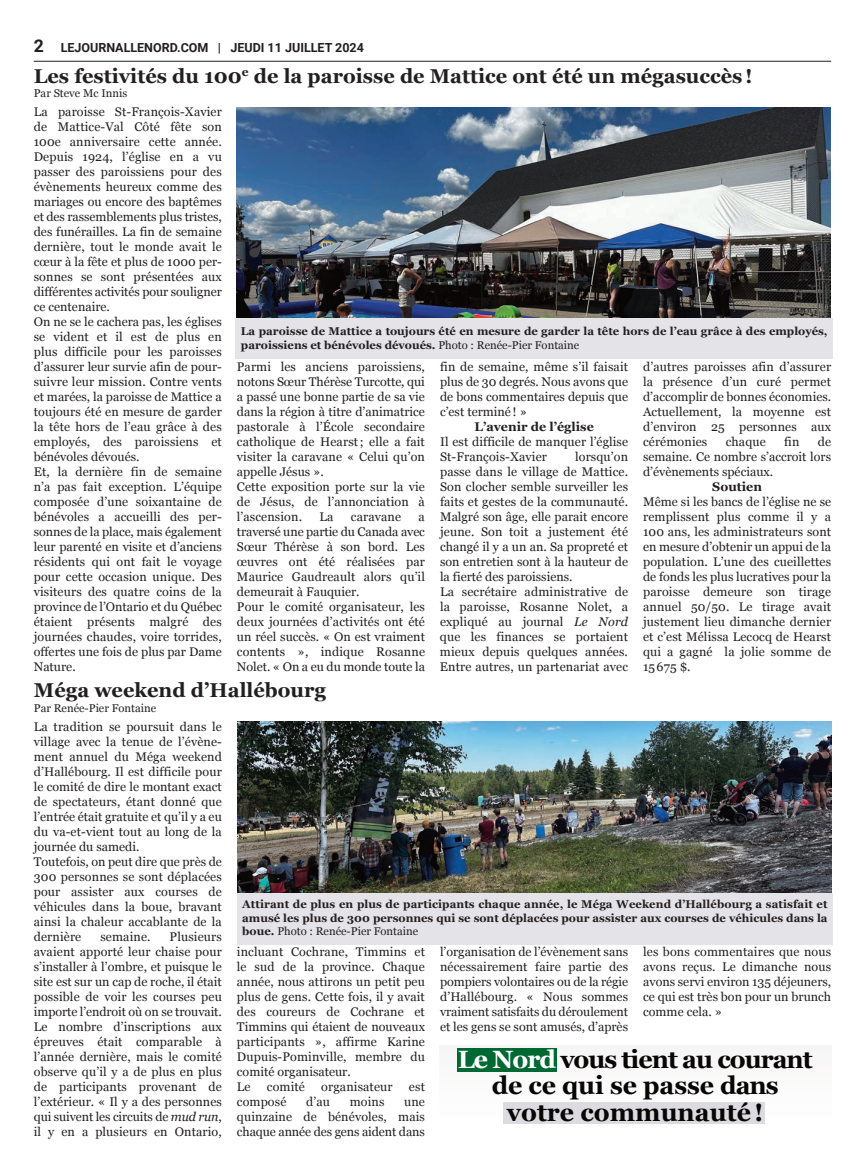
<style>
.page{position:relative;width:865px;height:1170px;background:#fff}
.page>*{position:absolute;margin:0;border:0;box-sizing:border-box;transform-origin:0 0}
.t1{font:700 25px "Georgia";letter-spacing:-.005em;color:#080505}
.t2{font:700 25px "Georgia";letter-spacing:-.04em;color:#080505}
.t3{font:700 20px "Georgia";color:#231f20}
.t4{font:12.5px/15px "Georgia";letter-spacing:.01em;color:#231f20;text-align:justify}
.t5{font:700 12.5px "Roboto";color:#231f20}
.t6{font:700 12.5px "Georgia";color:#231f20}
.t7{font:700 11.25px/13.5px "Georgia";color:#231f20}
.t8{font:11.25px "Georgia";color:#231f20}
.s1{font-size:17.5px}
.s2{font-weight:400}
.s3{font-style:italic}
.s4{color:#fff}
</style>
<div class="page">
<hr style="left:34px;top:61px;width:796px;height:1px;background:#231f20">
<img style="left:236px;top:108px;width:593px;height:211px">
<div style="left:235px;top:319px;width:597px;height:40px;background:#e4e3e7"></div>
<div style="left:439px;top:1046px;width:391px;height:82px;background:#fbfbfa"></div>
<div style="left:503px;top:1103px;width:261px;height:21px;background:#dcdbe1"></div>
<div style="left:457px;top:1048px;width:99px;height:24px;background:#006833"></div>
<img style="left:237px;top:721px;width:593px;height:172px">
<div style="left:236px;top:893px;width:596px;height:52px;background:#e4e3e7"></div>
<p class="t5" style="left:34px;top:41px;width:331px"><span class="s1">2</span> LEJOURNALLENORD.COM | JEUDI 11 JUILLET 2024</p>
<p class="t3" style="left:34px;top:64px;width:719px">Les festivités du 100<sup>e</sup> de la paroisse de Mattice ont été un mégasuccès !</p>
<p class="t8" style="left:34px;top:87px;width:95px">Par Steve Mc Innis</p>
<p class="t4" style="left:34px;top:104px;width:189px">La paroisse St-François-Xavier de Mattice-Val Côté fête son 100e anniversaire cette année.<br>Depuis 1924, l’église en a vu passer des paroissiens pour des évènements heureux comme des mariages ou encore des baptêmes et des rassemblements plus tristes, des funérailles. La fin de semaine dernière, tout le monde avait le cœur à la fête et plus de 1000 per&shy;sonnes se sont présentées aux différentes activités pour souligner ce centenaire.</p>
<p class="t4" style="left:34px;top:314px;width:189px">On ne se le cachera pas, les églises se vident et il est de plus en plus difficile pour les paroisses d’assurer leur survie afin de pour&shy;suivre leur mission. Contre vents et marées, la paroisse de Mattice a toujours été en mesure de garder la tête hors de l’eau grâce à des employés, des paroissiens et bénévoles dévoués.</p>
<p class="t4" style="left:34px;top:464px;width:189px">Et, la dernière fin de semaine n’a pas fait exception. L’équipe composée d’une soixantaine de bénévoles a accueilli des per&shy;sonnes de la place, mais également leur parenté en visite et d’anciens résidents qui ont fait le voyage pour cette occasion unique. Des visiteurs des quatre coins de la province de l’Ontario et du Québec étaient présents malgré des journées chaudes, voire torrides, offertes une fois de plus par Dame Nature.</p>
<p class="t7" style="left:241px;top:324px;width:588px">La paroisse de Mattice a toujours été en mesure de garder la tête hors de l’eau grâce à des employés, paroissiens et bénévoles dévoués. <span class="s2">Photo : Renée-Pier Fontaine</span></p>
<p class="t4" style="left:237px;top:359px;width:189px">Parmi les anciens paroissiens, notons Sœur Thérèse Turcotte, qui a passé une bonne partie de sa vie dans la région à titre d’animatrice pastorale à l’École secondaire catholique de Hearst ; elle a fait visiter la caravane « Celui qu’on appelle Jésus ».</p>
<p class="t4" style="left:237px;top:479px;width:189px">Cette exposition porte sur la vie de Jésus, de l’annonciation à l’ascension.</p>
<p class="t4" style="left:319px;top:509px;width:15px">La</p>
<p class="t4" style="left:351px;top:509px;width:52px">caravane</p>
<p class="t4" style="left:237px;top:509px;width:189px;text-indent:181px">a traversé une partie du Canada avec Sœur Thérèse à son bord. Les œuvres ont été réalisées par Maurice Gaudreault alors qu’il demeurait à Fauquier.</p>
<p class="t4" style="left:237px;top:599px;width:189px">Pour le comité organisateur, les deux journées d’activités ont été un réel succès. « On est vraiment contents », indique Rosanne Nolet. « On a eu du monde toute la</p>
<p class="t4" style="left:440px;top:359px;width:189px">fin de semaine, même s’il faisait plus de 30 degrés. Nous avons que de bons commentaires depuis que c’est terminé ! »</p>
<p class="t6" style="left:474px;top:419px;width:121px">L’avenir de l’église</p>
<p class="t4" style="left:440px;top:434px;width:189px">Il est difficile de manquer l’église<br>St-François-Xavier</p>
<p class="t4" style="left:440px;top:449px;width:189px;text-indent:135px">lorsqu’on passe dans le village de Mattice.<br>Son clocher semble surveiller les faits et gestes de la communauté.<br>Malgré son âge, elle parait encore jeune. Son toit a justement été changé il y a un an. Sa propreté et son entretien sont à la hauteur de la fierté des paroissiens.</p>
<p class="t4" style="left:439px;top:584px;width:189px">La secrétaire administrative de la paroisse, Rosanne Nolet, a expliqué au journal <span class="s3">Le Nord </span>que les finances se portaient mieux depuis quelques années.<br>Entre autres, un partenariat avec</p>
<p class="t4" style="left:642px;top:359px;width:189px">d’autres paroisses afin d’assurer la présence d’un curé permet d’accomplir de bonnes économies.<br>Actuellement, la moyenne est d’environ 25 personnes aux cérémonies</p>
<p class="t4" style="left:642px;top:434px;width:189px;text-indent:175px">de semaine. Ce nombre s’accroit lors d’évènements spéciaux.</p>
<p class="t6" style="left:711px;top:479px;width:51px">Soutien</p>
<p class="t4" style="left:642px;top:494px;width:189px">Même si les bancs de l’église ne se remplissent plus comme il y a 100 ans, les administrateurs sont en mesure d’obtenir un appui de la population. L’une des cueillettes de fonds les plus lucratives pour la paroisse demeure son tirage annuel 50/50. Le tirage avait justement lieu dimanche dernier et c’est Mélissa Lecocq de Hearst qui a gagné la jolie somme de 15 675 $.</p>
<p class="t4" style="left:725px;top:434px;width:42px">chaque</p>
<p class="t4" style="left:783px;top:434px;width:17px">fin</p>
<p class="t3" style="left:34px;top:679px;width:293px">Méga weekend d’Hallébourg</p>
<p class="t8" style="left:34px;top:702px;width:124px">Par Renée-Pier Fontaine</p>
<p class="t4" style="left:34px;top:719px;width:189px">La tradition se poursuit dans le village avec la tenue de l’évène&shy;ment annuel du Méga weekend d’Hallébourg. Il est difficile pour le comité de dire le montant exact de spectateurs, étant donné que l’entrée était gratuite et qu’il y a eu du va-et-vient tout au long de la journée du samedi.</p>
<p class="t4" style="left:34px;top:854px;width:189px">Toutefois, on peut dire que près de 300 personnes se sont déplacées pour assister aux courses de véhicules dans la boue, bravant ainsi la chaleur accablante de la dernière</p>
<p class="t4" style="left:34px;top:929px;width:189px;text-indent:136px">Plusieurs avaient apporté leur chaise pour s’installer à l’ombre, et puisque le site est sur un cap de roche, il était possible de voir les courses peu importe l’endroit où on se trouvait.</p>
<p class="t4" style="left:34px;top:1019px;width:189px">Le nombre d’inscriptions aux épreuves était comparable à l’année dernière, mais le comité observe qu’il y a de plus en plus de participants provenant de l’extérieur. « Il y a des personnes qui suivent les circuits de <span class="s3">mud run</span>, il y en a plusieurs en Ontario,</p>
<p class="t4" style="left:100px;top:929px;width:52px">semaine.</p>
<p class="t7" style="left:242px;top:897px;width:586px;text-align:justify">Attirant de plus en plus de participants chaque année, le Méga Weekend d’Hallébourg a satisfait et amusé les plus de 300 personnes qui se sont déplacées pour assister aux courses de véhicules dans la boue. <span class="s2">Photo : Renée-Pier Fontaine</span></p>
<p class="t4" style="left:237px;top:944px;width:189px">incluant Cochrane, Timmins et le sud de la province. Chaque année, nous attirons un petit peu plus de gens. Cette fois, il y avait des coureurs de Cochrane et Timmins qui étaient de nouveaux participants », affirme Karine Dupuis-Pominville, membre du comité organisateur.</p>
<p class="t4" style="left:237px;top:1079px;width:15px">Le</p>
<p class="t4" style="left:267px;top:1079px;width:40px">comité</p>
<p class="t4" style="left:321px;top:1079px;width:73px">organisateur</p>
<p class="t4" style="left:408px;top:1079px;width:18px">est</p>
<p class="t4" style="left:237px;top:1094px;width:51px">composé</p>
<p class="t4" style="left:306px;top:1094px;width:25px">d’au</p>
<p class="t4" style="left:349px;top:1094px;width:36px">moins</p>
<p class="t4" style="left:237px;top:1094px;width:189px;text-indent:167px">une quinzaine de bénévoles, mais chaque année des gens aident dans</p>
<p class="t4" style="left:440px;top:944px;width:189px">l’organisation de l’évènement sans nécessairement faire partie des pompiers volontaires ou de la régie d’Hallébourg. « Nous sommes vraiment satisfaits du déroulement et les gens se sont amusés, d’après</p>
<p class="t4" style="left:642px;top:944px;width:189px">les bons commentaires que nous avons reçus. Le dimanche nous avons servi environ 135 déjeuners, ce qui est très bon pour un brunch comme cela. »</p>
<p class="t2" style="left:457px;top:1045px;width:356px"><span class="s4">Le Nord</span> vous tient au courant</p>
<p class="t1" style="left:491px;top:1071px;width:288px">de ce qui se passe dans</p>
<p class="t1" style="left:506px;top:1098px;width:258px">votre communauté !</p>
</div>
